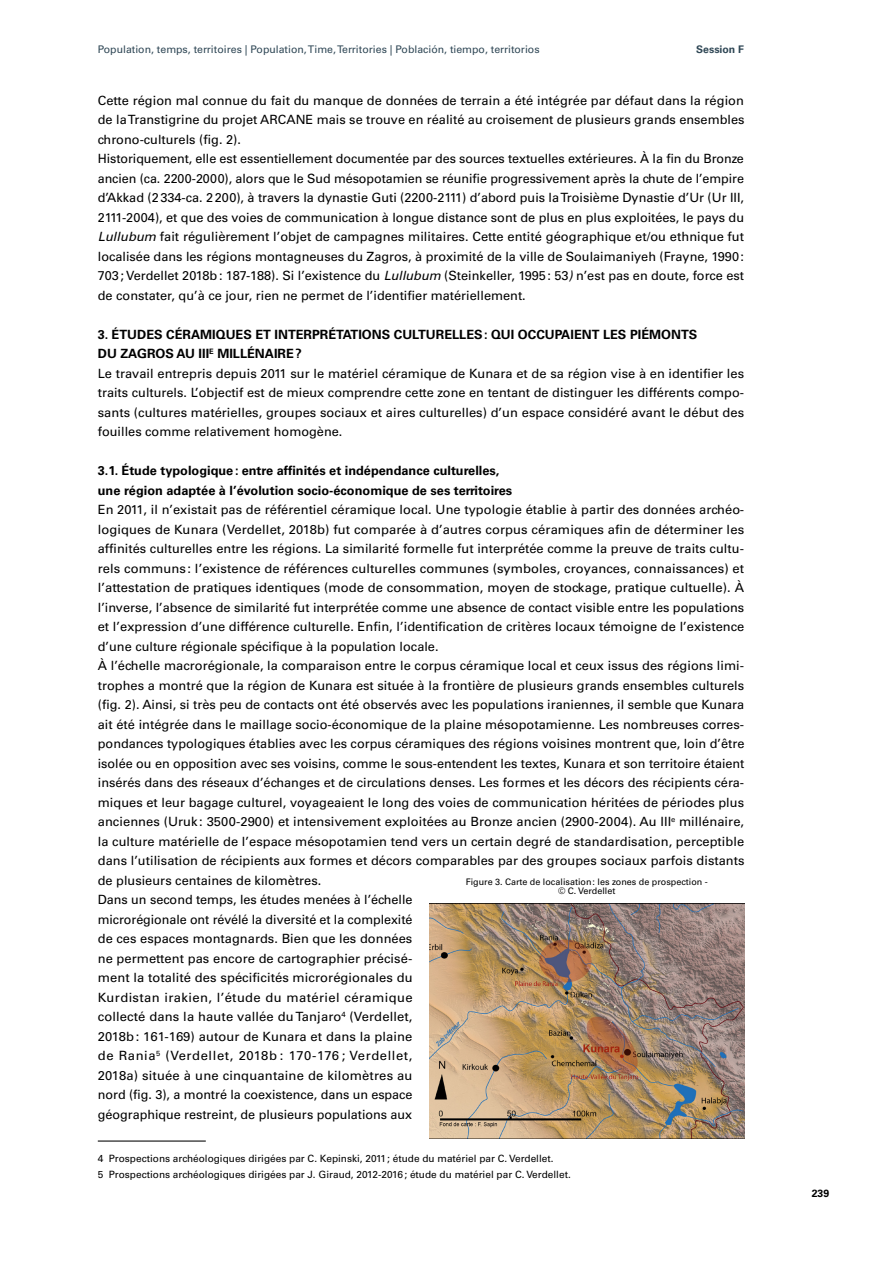
<style>
.page{position:relative;width:893px;height:1263px;background:#fff}
.page>*{position:absolute;margin:0;border:0;box-sizing:border-box;transform-origin:0 0}
.texte_courant{font:12.75px/19.5px "Univers LT";color:#000;text-align:justify}
.inter_2{font:700 12.75px/19.5px "Univers LT";color:#000}
.inter_1{font:700 12.75px/19.5px "Univers LT";color:#000}
.t1{font:10.5px "Univers LT";color:#2f4755}
.t2{font:700 10.5px "Univers LT";color:#2f4755}
.t3{font:700 10.5px "Univers LT";color:#000}
.notes{font:10.05px "Univers LT";color:#000}
.Figure{font:9px/9.8px "Univers LT";color:#000;text-align:center}
.s1{font-style:italic}
</style>
<div class="page">
<hr style="left:98px;top:1140px;width:108px;height:1px;background:#000">
<img style="left:429px;top:904px;width:315px;height:234px">
<p class="t1" style="left:98px;top:43px;width:443px">Population, temps, territoires | Population, Time, Territories | Población, tiempo, territorios</p>
<p class="t2" style="left:696px;top:43px;width:49px">Session F</p>
<p class="texte_courant" style="left:98px;top:90px;width:648px">Cette région mal connue du fait du manque de données de terrain a été intégrée par défaut dans la région de la Transtigrine du projet ARCANE mais se trouve en réalité au croisement de plusieurs grands ensembles chrono-culturels (fig. 2).</p>
<p class="texte_courant" style="left:98px;top:149px;width:648px">Historiquement, elle est essentiellement documentée par des sources textuelles extérieures. À la fin du Bronze ancien (ca. 2200-2000), alors que le Sud mésopotamien se réunifie progressivement après la chute de l’empire d’Akkad (2334-ca. 2200), à travers la dynastie Guti (2200-2111) d’abord puis la Troisième Dynastie d’Ur (Ur III, 2111-2004), et que des voies de communication à longue distance sont de plus en plus exploitées, le pays du <span class="s1">Lullubum</span> fait régulièrement l’objet de campagnes militaires. Cette entité géographique et/ou ethnique fut localisée dans les régions montagneuses du Zagros, à proximité de la ville de Soulaimaniyeh (Frayne, 1990:<br>703; Verdellet 2018b: 187-188). Si l’existence du <span class="s1">Lullubum</span> (Steinkeller, 1995: 53<span class="s1">)</span> n’est pas en doute, force est de constater, qu’à ce jour, rien ne permet de l’identifier matériellement.</p>
<p class="inter_1" style="left:98px;top:324px;width:601px">3. ÉTUDES CÉRAMIQUES ET INTERPRÉTATIONS CULTURELLES: QUI OCCUPAIENT LES PIÉMONTS<br>DU ZAGROS AU III<sup>E</sup> MILLÉNAIRE?</p>
<p class="texte_courant" style="left:98px;top:363px;width:648px">Le travail entrepris depuis 2011 sur le matériel céramique de Kunara et de sa région vise à en identifier les traits culturels. L’objectif est de mieux comprendre cette zone en tentant de distinguer les différents compo&shy;sants (cultures matérielles, groupes sociaux et aires culturelles) d’un espace considéré avant le début des fouilles comme relativement homogène.</p>
<p class="inter_2" style="left:98px;top:461px;width:416px">3.1. Étude typologique: entre affinités et indépendance culturelles, une région adaptée à l’évolution socio-économique de ses territoires</p>
<p class="texte_courant" style="left:98px;top:500px;width:648px">En 2011, il n’existait pas de référentiel céramique local. Une typologie établie à partir des données archéo&shy;logiques de Kunara (Verdellet, 2018b) fut comparée à d’autres corpus céramiques afin de déterminer les affinités culturelles entre les régions. La similarité formelle fut interprétée comme la preuve de traits cultu&shy;rels communs : l’existence de références culturelles communes (symboles, croyances, connaissances) et l’attestation de pratiques identiques (mode de consommation, moyen de stockage, pratique cultuelle). À l’inverse, l’absence de similarité fut interprétée comme une absence de contact visible entre les populations et l’expression d’une différence culturelle. Enfin, l’identification de critères locaux témoigne de l’existence d’une culture régionale spécifique à la population locale.</p>
<p class="texte_courant" style="left:98px;top:656px;width:648px">À l’échelle macrorégionale, la comparaison entre le corpus céramique local et ceux issus des régions limi&shy;trophes a montré que la région de Kunara est située à la frontière de plusieurs grands ensembles culturels (fig. 2). Ainsi, si très peu de contacts ont été observés avec les populations iraniennes, il semble que Kunara ait été intégrée dans le maillage socio-économique de la plaine mésopotamienne. Les nombreuses corres&shy;pondances typologiques établies avec les corpus céramiques des régions voisines montrent que, loin d’être isolée ou en opposition avec ses voisins, comme le sous-entendent les textes, Kunara et son territoire étaient insérés dans des réseaux d’échanges et de circulations denses. Les formes et les décors des récipients céra&shy;miques et leur bagage culturel, voyageaient le long des voies de communication héritées de périodes plus anciennes (Uruk : 3500-2900) et intensivement exploitées au Bronze ancien (2900-2004). Au III<sup>e</sup> millénaire, la culture matérielle de l’espace mésopotamien tend vers un certain degré de standardisation, perceptible dans l’utilisation de récipients aux formes et décors comparables par des groupes sociaux parfois distants de plusieurs centaines de kilomètres.</p>
<p class="texte_courant" style="left:98px;top:890px;width:316px">Dans un second temps, les études menées à l’échelle microrégionale ont révélé la diversité et la complexité de ces espaces montagnards. Bien que les données ne permettent pas encore de cartographier précisé&shy;ment la totalité des spécificités microrégionales du Kurdistan irakien, l’étude du matériel céramique collecté dans la haute vallée du Tanjaro<sup>4</sup> (Verdellet, 2018b: 161-169) autour de Kunara et dans la plaine de Rania<sup>5</sup> (Verdellet, 2018b : 170-176 ; Verdellet, 2018a) située à une cinquantaine de kilomètres au nord (fig. 3), a montré la coexistence, dans un espace géographique restreint, de plusieurs populations aux</p>
<p class="notes" style="left:98px;top:1152px;width:457px">4 Prospections archéologiques dirigées par C. Kepinski, 2011; étude du matériel par C. Verdellet.</p>
<p class="notes" style="left:98px;top:1168px;width:474px">5 Prospections archéologiques dirigées par J. Giraud, 2012-2016; étude du matériel par C. Verdellet.</p>
<p class="Figure" style="left:466px;top:877px;width:244px">Figure 3. Carte de localisation: les zones de prospection - © C. Verdellet</p>
<p class="t3" style="left:812px;top:1187px;width:19px">239</p>
</div>
